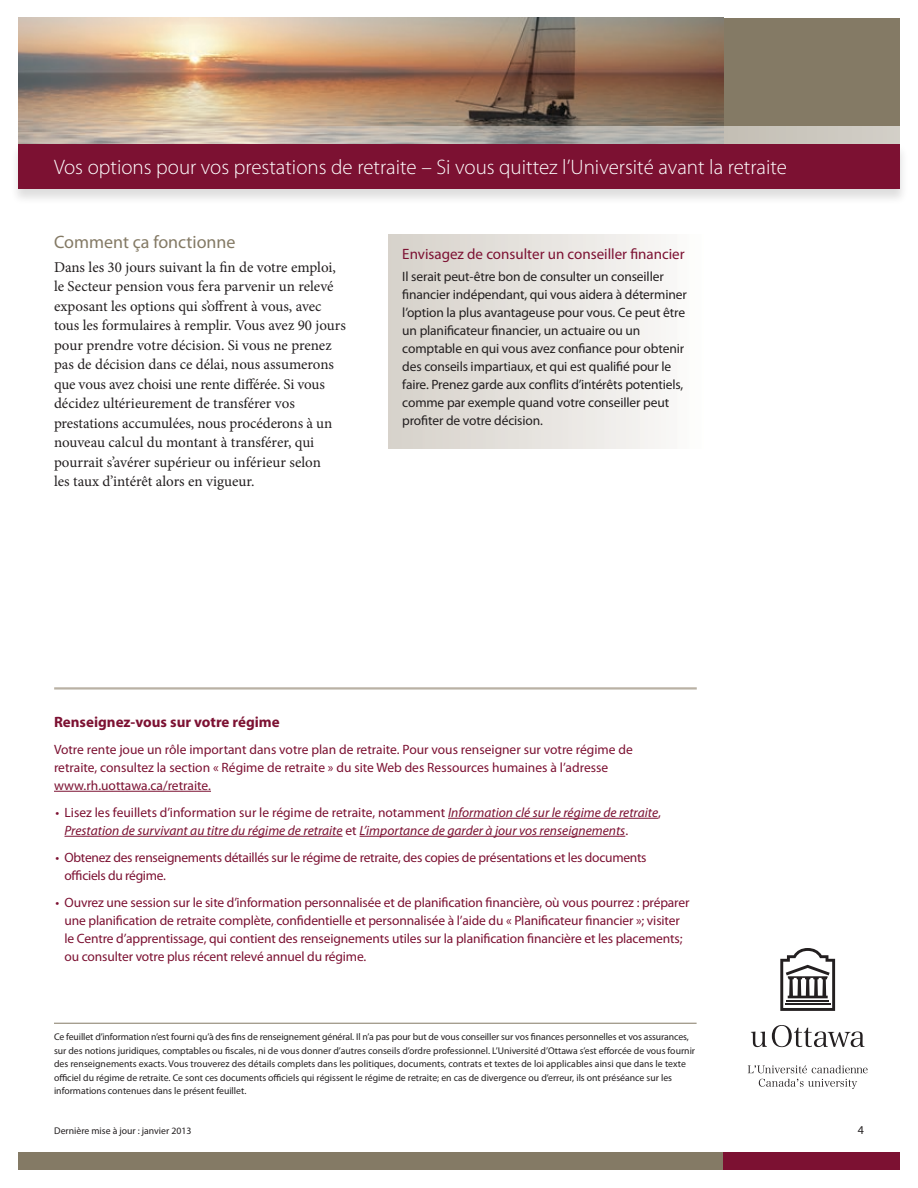
<style>
.page{position:relative;width:918px;height:1188px;background:#fff}
.page>*{position:absolute;margin:0;border:0;box-sizing:border-box;transform-origin:0 0}
.t1{font:300 21px "Myriad Pro";color:#fff}
.t2{font:18px "Myriad Pro";color:#847a65}
.t3{font:15px/19.5px "Minion Pro";letter-spacing:-.005em;color:#231f20}
.t4{font:15px "Myriad Pro";color:#7c1132}
.t5{font:700 15px "Myriad Pro";color:#7c1132}
.t6{font:13.5px/18px "Myriad Pro";letter-spacing:-.01em;color:#7c1132}
.t7{font:13.5px/18px "Myriad Pro";letter-spacing:-.01em;color:#231f20}
.t8{font:italic 13.5px/18px "Myriad Pro";color:#7c1132}
.t9{font:12px "Myriad Pro";color:#231f20}
.t10{font:9.75px/13.5px "Myriad Pro";color:#231f20}
.s1{font-style:normal}
</style>
<div class="page">
<div style="left:714px;top:18px;width:186px;height:126px;background:#847a65"></div>
<img style="left:18px;top:18px;width:706px;height:108px">
<div style="left:10px;top:143px;width:898px;height:62px;background:#231f20;opacity:.15"></div>
<div style="left:18px;top:144px;width:882px;height:45px;background:#7c1132"></div>
<svg style="left:18px;top:126px;width:882px;height:18px;background:#bfb8af"></svg>
<div style="left:18px;top:1152px;width:706px;height:18px;background:#847a65"></div>
<div style="left:724px;top:1152px;width:176px;height:18px;background:#7c1132"></div>
<hr style="left:54px;top:1023px;width:643px;height:1px;background:#847a65">
<svg style="left:748px;top:1065px;width:120px;height:8px"></svg>
<svg style="left:759px;top:1079px;width:98px;height:10px"></svg>
<svg style="left:751px;top:1025px;width:113px;height:22px"></svg>
<svg style="left:780px;top:948px;width:55px;height:63px"></svg>
<div style="left:389px;top:234px;width:321px;height:214px;background:linear-gradient(to right,#d5d0c9,#fdfcfb)"></div>
<hr style="left:54px;top:791px;width:157px;height:1px;background:#7c1132">
<hr style="left:448px;top:818px;width:210px;height:1px;background:#7c1132">
<hr style="left:64px;top:836px;width:279px;height:1px;background:#7c1132">
<hr style="left:360px;top:836px;width:265px;height:1px;background:#7c1132">
<hr style="left:54px;top:687px;width:643px;height:3px;background:#b9b1a4">
<h1 class="t1" style="left:54px;top:154px;width:735px">Vos options pour vos prestations de retraite – Si vous quittez l’Université avant la retraite</h1>
<h2 class="t2" style="left:54px;top:230px;width:183px">Comment ça fonctionne</h2>
<p class="t3" style="left:54px;top:257px;width:293px">Dans les 30 jours suivant la fin de votre emploi, le Secteur pension vous fera parvenir un relevé exposant les options qui s’offrent à vous, avec tous les formulaires à remplir. Vous avez 90 jours pour prendre votre décision. Si vous ne prenez pas de décision dans ce délai, nous assumerons que vous avez choisi une rente différée. Si vous décidez ultérieurement de transférer vos prestations accumulées, nous procéderons à un nouveau calcul du montant à transférer, qui pourrait s’avérer supérieur ou inférieur selon<br>les taux d’intérêt alors en vigueur.</p>
<p class="t4" style="left:402px;top:244px;width:284px">Envisagez de consulter un conseiller financier</p>
<p class="t7" style="left:402px;top:268px;width:286px">Il serait peut-être bon de consulter un conseiller financier indépendant, qui vous aidera à déterminer l’option la plus avantageuse pour vous. Ce peut être un planificateur financier, un actuaire ou un comptable en qui vous avez confiance pour obtenir des conseils impartiaux, et qui est qualifié pour le faire. Prenez garde aux conflits d’intérêts potentiels, comme par exemple quand votre conseiller peut profiter de votre décision.</p>
<p class="t5" style="left:54px;top:712px;width:227px">Renseignez-vous sur votre régime</p>
<p class="t6" style="left:54px;top:740px;width:580px">Votre rente joue un rôle important dans votre plan de retraite. Pour vous renseigner sur votre régime de retraite, consultez la section « Régime de retraite » du site Web des Ressources humaines à l’adresse www.rh.uottawa.ca/retraite.</p>
<p class="t8" style="left:65px;top:803px;width:598px;text-indent:-9px"><span class="s1">• Lisez les feuillets d’information sur le régime de retraite, notamment</span> Information clé sur le régime de retraite<span class="s1">,<br></span>Prestation de survivant au titre du régime de retraite <span class="s1">et</span> L’importance de garder à jour vos renseignements<span class="s1">.</span></p>
<p class="t6" style="left:65px;top:848px;width:584px;text-indent:-9px">• Obtenez des renseignements détaillés sur le régime de retraite, des copies de présentations et les documents officiels du régime.</p>
<p class="t6" style="left:65px;top:893px;width:627px;text-indent:-9px">• Ouvrez une session sur le site d’information personnalisée et de planification financière, où vous pourrez : préparer une planification de retraite complète, confidentielle et personnalisée à l’aide du « Planificateur financier »; visiter le Centre d’apprentissage, qui contient des renseignements utiles sur la planification financière et les placements; ou consulter votre plus récent relevé annuel du régime.</p>
<p class="t10" style="left:54px;top:1030px;width:643px">Ce feuillet d’information n’est fourni qu’à des fins de renseignement général. Il n’a pas pour but de vous conseiller sur vos finances personnelles et vos assurances, sur des notions juridiques, comptables ou fiscales, ni de vous donner d’autres conseils d’ordre professionnel. L’Université d’Ottawa s’est efforcée de vous fournir des renseignements exacts. Vous trouverez des détails complets dans les politiques, documents, contrats et textes de loi applicables ainsi que dans le texte officiel du régime de retraite. Ce sont ces documents officiels qui régissent le régime de retraite; en cas de divergence ou d’erreur, ils ont préséance sur les informations contenues dans le présent feuillet.</p>
<p class="t10" style="left:54px;top:1124px;width:139px">Dernière mise à jour : janvier 2013</p>
<p class="t9" style="left:858px;top:1123px;width:8px">4</p>
</div>
